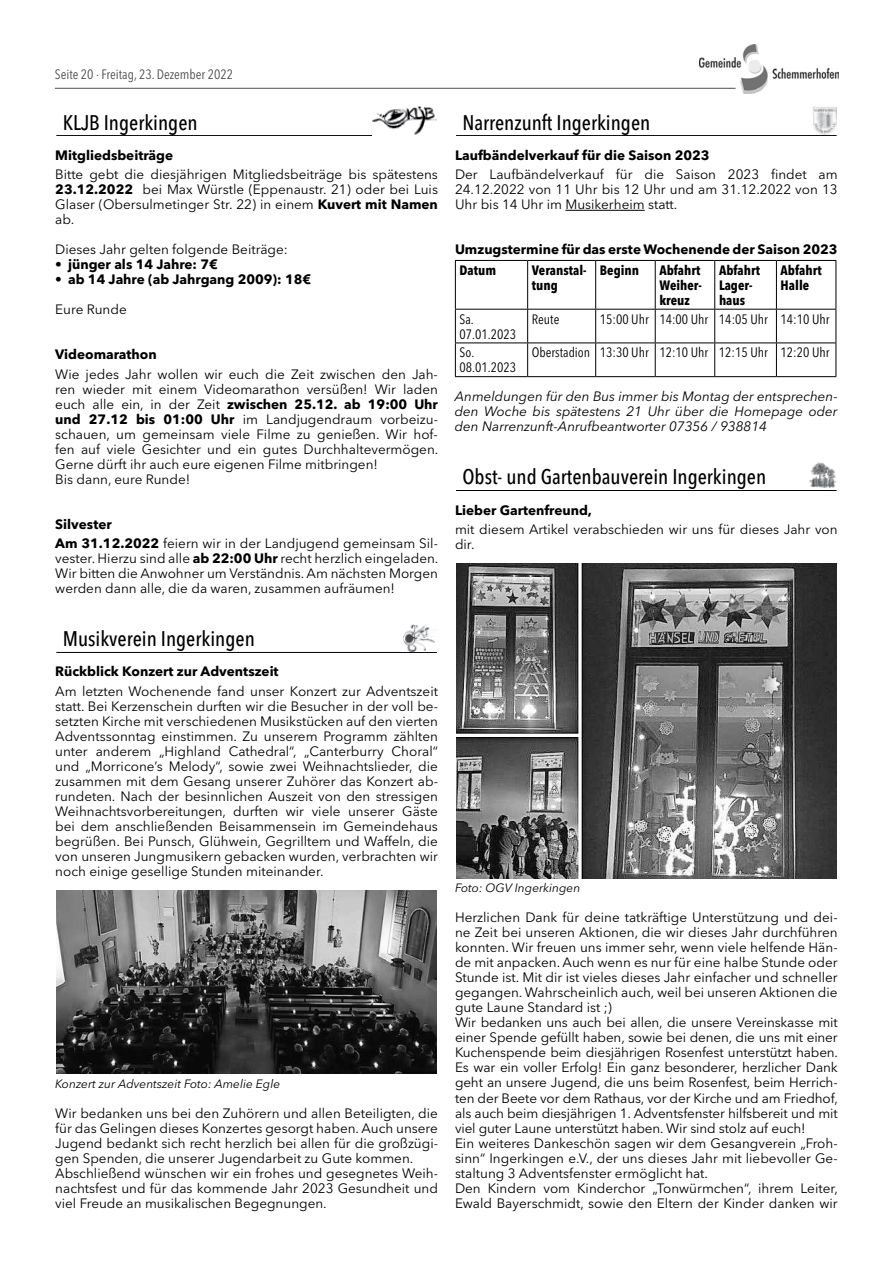
<style>
.page{position:relative;width:893px;height:1263px;background:#fff}
.page>*{position:absolute;margin:0;border:0;box-sizing:border-box;transform-origin:0 0}
.t1{font:500 condensed 21px "Avenir Next W1 G";color:#000}
.t2{font:13.5px/15px "Avenir Next W1 G";color:#000}
.t3{font:700 13.5px "Avenir Next W1 G";color:#000}
.t4{font:italic 13.5px/15px "Avenir Next W1 G";color:#000;text-align:justify}
.t5{font:condensed 13.5px/15px "Avenir Next W1 G";color:#000}
.t6{font:700 condensed 13.5px/15px "Avenir Next W1 G";color:#000}
.t7{font:condensed 13.5px "Avenir Next W1 G";color:#4d4d4f}
.t8{font:italic 12px "Avenir Next W1 G";color:#000}
.s1{font-weight:700}
.s2{font-weight:400;font-style:italic}
</style>
<div class="page">
<img style="left:699px;top:44px;width:139px;height:50px">
<hr style="left:55px;top:88px;width:680px;height:1px;background:#4d4d4f">
<hr style="left:56px;top:135px;width:381px;height:1px;background:#000">
<img style="left:372px;top:107px;width:65px;height:28px">
<hr style="left:56px;top:652px;width:381px;height:1px;background:#000">
<img style="left:404px;top:624px;width:31px;height:27px">
<img style="left:56px;top:891px;width:381px;height:183px">
<hr style="left:565px;top:210px;width:80px;height:1px;background:#000">
<hr style="left:456px;top:135px;width:381px;height:1px;background:#000">
<img style="left:813px;top:106px;width:23px;height:28px">
<hr style="left:455px;top:260px;width:73px;height:1px;background:#000">
<hr style="left:455px;top:261px;width:1px;height:48px;background:#000">
<hr style="left:528px;top:260px;width:68px;height:1px;background:#000">
<hr style="left:527px;top:261px;width:1px;height:48px;background:#000">
<hr style="left:596px;top:260px;width:59px;height:1px;background:#000">
<hr style="left:595px;top:261px;width:1px;height:48px;background:#000">
<hr style="left:655px;top:260px;width:60px;height:1px;background:#000">
<hr style="left:655px;top:261px;width:1px;height:48px;background:#000">
<hr style="left:715px;top:260px;width:61px;height:1px;background:#000">
<hr style="left:714px;top:261px;width:1px;height:48px;background:#000">
<hr style="left:776px;top:260px;width:60px;height:1px;background:#000">
<hr style="left:776px;top:261px;width:1px;height:48px;background:#000">
<hr style="left:836px;top:261px;width:1px;height:48px;background:#000">
<hr style="left:455px;top:309px;width:73px;height:1px;background:#000">
<hr style="left:455px;top:310px;width:1px;height:33px;background:#000">
<hr style="left:528px;top:309px;width:68px;height:1px;background:#000">
<hr style="left:527px;top:310px;width:1px;height:33px;background:#000">
<hr style="left:596px;top:309px;width:59px;height:1px;background:#000">
<hr style="left:595px;top:310px;width:1px;height:33px;background:#000">
<hr style="left:655px;top:309px;width:60px;height:1px;background:#000">
<hr style="left:655px;top:310px;width:1px;height:33px;background:#000">
<hr style="left:715px;top:309px;width:61px;height:1px;background:#000">
<hr style="left:714px;top:310px;width:1px;height:33px;background:#000">
<hr style="left:776px;top:309px;width:60px;height:1px;background:#000">
<hr style="left:776px;top:310px;width:1px;height:33px;background:#000">
<hr style="left:836px;top:310px;width:1px;height:33px;background:#000">
<hr style="left:455px;top:343px;width:73px;height:1px;background:#000">
<hr style="left:455px;top:343px;width:1px;height:33px;background:#000">
<hr style="left:528px;top:343px;width:68px;height:1px;background:#000">
<hr style="left:527px;top:343px;width:1px;height:33px;background:#000">
<hr style="left:596px;top:343px;width:59px;height:1px;background:#000">
<hr style="left:595px;top:343px;width:1px;height:33px;background:#000">
<hr style="left:655px;top:343px;width:60px;height:1px;background:#000">
<hr style="left:655px;top:343px;width:1px;height:33px;background:#000">
<hr style="left:715px;top:343px;width:61px;height:1px;background:#000">
<hr style="left:714px;top:343px;width:1px;height:33px;background:#000">
<hr style="left:776px;top:343px;width:60px;height:1px;background:#000">
<hr style="left:776px;top:343px;width:1px;height:33px;background:#000">
<hr style="left:836px;top:343px;width:1px;height:33px;background:#000">
<hr style="left:455px;top:376px;width:73px;height:1px;background:#000">
<hr style="left:528px;top:376px;width:68px;height:1px;background:#000">
<hr style="left:596px;top:376px;width:59px;height:1px;background:#000">
<hr style="left:655px;top:376px;width:60px;height:1px;background:#000">
<hr style="left:715px;top:376px;width:61px;height:1px;background:#000">
<hr style="left:776px;top:376px;width:60px;height:1px;background:#000">
<hr style="left:456px;top:490px;width:381px;height:1px;background:#000">
<img style="left:809px;top:462px;width:27px;height:27px">
<img style="left:456px;top:564px;width:381px;height:314px">
<p class="t7" style="left:55px;top:63px;width:180px">Seite 20 · Freitag, 23. Dezember 2022</p>
<h1 class="t1" style="left:63px;top:105px;width:136px">KLJB Ingerkingen</h1>
<p class="t3" style="left:55px;top:144px;width:119px">Mitgliedsbeiträge</p>
<p class="t2" style="left:55px;top:165px;width:384px;text-align:justify">Bitte gebt die diesjährigen Mitgliedsbeiträge bis spätestens <span class="s1">23.12.2022</span> bei Max Würstle (Eppenaustr. 21) oder bei Luis Glaser (Obersulmetinger Str. 22) in einem <span class="s1">Kuvert mit Namen </span>ab.</p>
<p class="t2" style="left:55px;top:241px;width:234px">Dieses Jahr gelten folgende Beiträge:</p>
<p class="t3" style="left:55px;top:254px;width:164px"><span class="s2">•</span> jünger als 14 Jahre: 7€</p>
<p class="t3" style="left:55px;top:269px;width:257px"><span class="s2">•</span> ab 14 Jahre (ab Jahrgang 2009): 18€</p>
<p class="t2" style="left:55px;top:301px;width:73px">Eure Runde</p>
<p class="t3" style="left:55px;top:344px;width:103px">Videomarathon</p>
<p class="t2" style="left:55px;top:365px;width:385px">Wie jedes Jahr wollen wir euch die Zeit zwischen den Jah&shy;ren wieder mit einem Videomarathon versüßen! Wir laden euch alle ein, in der Zeit <span class="s1">zwischen 25.12. ab 19:00 Uhr und 27.12 bis 01:00 Uhr</span> im Landjugendraum vorbeizu&shy;schauen, um gemeinsam viele Filme zu genießen. Wir hof&shy;fen auf viele Gesichter und ein gutes Durchhaltevermögen.<br>Gerne dürft ihr auch eure eigenen Filme mitbringen!<br>Bis dann, eure Runde!</p>
<p class="t2" style="left:55px;top:513px;width:384px;line-height:19.4px"><span class="s1">Silvester<br>Am 31.12.2022</span> feiern wir in der Landjugend gemeinsam Sil-</p>
<p class="t2" style="left:55px;top:550px;width:385px;text-align:justify">vester. Hierzu sind alle <span class="s1">ab 22:00 Uhr</span> recht herzlich eingeladen.<br>Wir bitten die Anwohner um Verständnis. Am nächsten Morgen werden dann alle, die da waren, zusammen aufräumen!</p>
<h1 class="t1" style="left:63px;top:622px;width:194px">Musikverein Ingerkingen</h1>
<p class="t3" style="left:55px;top:661px;width:225px">Rückblick Konzert zur Adventszeit</p>
<p class="t2" style="left:55px;top:682px;width:384px;text-align:justify">Am letzten Wochenende fand unser Konzert zur Adventszeit statt. Bei Kerzenschein durften wir die Besucher in der voll be&shy;setzten Kirche mit verschiedenen Musikstücken auf den vierten Adventssonntag einstimmen. Zu unserem Programm zählten unter anderem „Highland Cathedral“, „Canterburry Choral“ und „Morricone’s Melody“, sowie zwei Weihnachtslieder, die zusammen mit dem Gesang unserer Zuhörer das Konzert ab&shy;rundeten. Nach der besinnlichen Auszeit von den stressigen Weihnachtsvorbereitungen, durften wir viele unserer Gäste bei dem anschließenden Beisammensein im Gemeindehaus begrüßen. Bei Punsch, Glühwein, Gegrilltem und Waffeln, die von unseren Jungmusikern gebacken wurden, verbrachten wir noch einige gesellige Stunden miteinander.</p>
<p class="t8" style="left:55px;top:1074px;width:226px">Konzert zur Adventszeit Foto: Amelie Egle</p>
<p class="t2" style="left:55px;top:1104px;width:384px">Wir bedanken uns bei den Zuhörern und allen Beteiligten, die für das Gelingen dieses Konzertes gesorgt haben. Auch unsere Jugend bedankt sich recht herzlich bei allen für die großzügi&shy;gen Spenden, die unserer Jugendarbeit zu Gute kommen.<br>Abschließend wünschen wir ein frohes und gesegnetes Weih&shy;nachtsfest und für das kommende Jahr 2023 Gesundheit und viel Freude an musikalischen Begegnungen.</p>
<h1 class="t1" style="left:462px;top:105px;width:189px">Narrenzunft Ingerkingen</h1>
<p class="t3" style="left:455px;top:144px;width:256px">Laufbändelverkauf für die Saison 2023</p>
<p class="t2" style="left:455px;top:165px;width:384px;text-align:justify">Der Laufbändelverkauf für die Saison 2023 findet am 24.12.2022 von 11 Uhr bis 12 Uhr und am 31.12.2022 von 13<br>Uhr bis 14 Uhr im Musikerheim statt.</p>
<p class="t3" style="left:455px;top:239px;width:384px">Umzugstermine für das erste Wochenende der Saison 2023</p>
<p class="t6" style="left:460px;top:262px;width:38px">Datum</p>
<p class="t6" style="left:532px;top:262px;width:56px">Veranstal&shy;tung</p>
<p class="t6" style="left:600px;top:262px;width:41px">Beginn</p>
<p class="t6" style="left:659px;top:262px;width:44px;text-align:justify">Abfahrt Weiher&shy;kreuz</p>
<p class="t6" style="left:719px;top:262px;width:42px">Abfahrt<br>Lager&shy;haus</p>
<p class="t6" style="left:781px;top:262px;width:42px">Abfahrt<br>Halle</p>
<p class="t5" style="left:460px;top:310px;width:58px">Sa.<br>07.01.2023</p>
<p class="t5" style="left:532px;top:310px;width:29px">Reute</p>
<p class="t5" style="left:600px;top:310px;width:231px">15:00 Uhr 14:00 Uhr 14:05 Uhr 14:10 Uhr</p>
<p class="t5" style="left:460px;top:344px;width:58px">So.<br>08.01.2023</p>
<p class="t5" style="left:532px;top:344px;width:299px">Oberstadion 13:30 Uhr 12:10 Uhr 12:15 Uhr 12:20 Uhr</p>
<p class="t4" style="left:455px;top:388px;width:384px">Anmeldungen für den Bus immer bis Montag der entsprechen&shy;den Woche bis spätestens 21 Uhr über die Homepage oder den Narrenzunft-Anrufbeantworter 07356 / 938814</p>
<h1 class="t1" style="left:462px;top:460px;width:305px">Obst- und Gartenbauverein Ingerkingen</h1>
<p class="t3" style="left:455px;top:499px;width:138px">Lieber Gartenfreund,</p>
<p class="t2" style="left:455px;top:520px;width:384px">mit diesem Artikel verabschieden wir uns für dieses Jahr von dir.</p>
<p class="t8" style="left:455px;top:878px;width:127px">Foto: OGV Ingerkingen</p>
<p class="t2" style="left:455px;top:909px;width:385px">Herzlichen Dank für deine tatkräftige Unterstützung und dei&shy;ne Zeit bei unseren Aktionen, die wir dieses Jahr durchführen konnten. Wir freuen uns immer sehr, wenn viele helfende Hän&shy;de mit anpacken. Auch wenn es nur für eine halbe Stunde oder Stunde ist. Mit dir ist vieles dieses Jahr einfacher und schneller gegangen. Wahrscheinlich auch, weil bei unseren Aktionen die gute Laune Standard ist ;)<br>Wir bedanken uns auch bei allen, die unsere Vereinskasse mit einer Spende gefüllt haben, sowie bei denen, die uns mit einer Kuchenspende beim diesjährigen Rosenfest unterstützt haben.<br>Es war ein voller Erfolg! Ein ganz besonderer, herzlicher Dank geht an unsere Jugend, die uns beim Rosenfest, beim Herrich&shy;ten der Beete vor dem Rathaus, vor der Kirche und am Friedhof, als auch beim diesjährigen 1. Adventsfenster hilfsbereit und mit viel guter Laune unterstützt haben. Wir sind stolz auf euch!<br>Ein weiteres Dankeschön sagen wir dem Gesangverein „Froh&shy;sinn“ Ingerkingen e.V., der uns dieses Jahr mit liebevoller Ge&shy;staltung 3 Adventsfenster ermöglicht hat.<br>Den Kindern vom Kinderchor „Tonwürmchen“, ihrem Leiter, Ewald Bayerschmidt, sowie den Eltern der Kinder danken wir</p>
</div>
